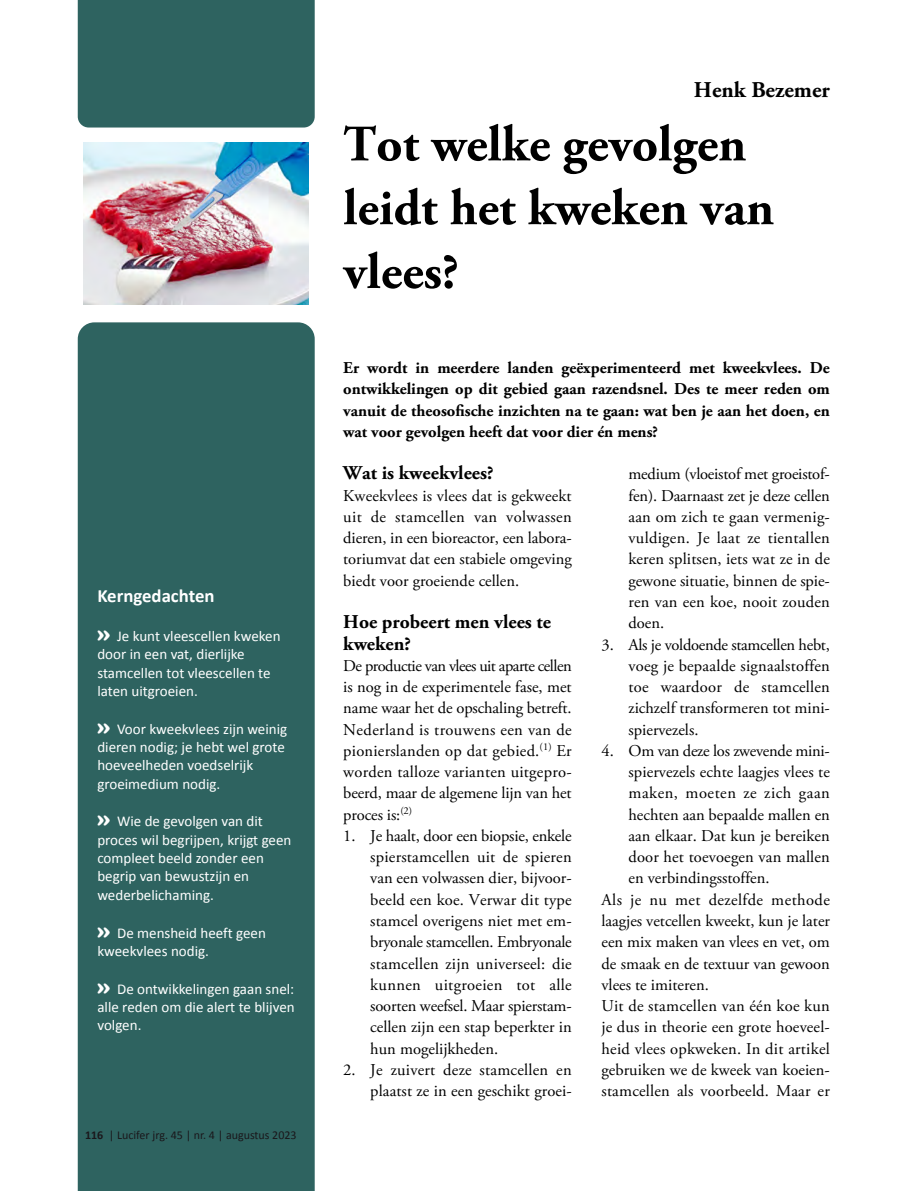
<style>
.page{position:relative;width:915px;height:1191px;background:#fff}
.page>*{position:absolute;margin:0;border:0;box-sizing:border-box;transform-origin:0 0}
.t1{font:700 51px/63.8px "Adobe Garamond Pro";color:#000}
.t2{font:700 22.5px "Adobe Garamond Pro";color:#000}
.t3{font:700 19.5px/21.3px "Adobe Garamond Pro";color:#000}
.t4{font:700 18.75px "Calibri";color:#fff}
.t5{font:16.5px/21.3px "Adobe Garamond Pro";color:#000;text-align:justify}
.t6{font:700 16.5px/21.3px "Adobe Garamond Pro";color:#000;text-align:justify}
.t7{font:16.5px "Adobe Garamond Pro";letter-spacing:-.02em;color:#000}
.t8{font:16.5px "Adobe Garamond Pro";letter-spacing:.025em;color:#000}
.t9{font:16.5px "Adobe Garamond Pro";letter-spacing:.03em;color:#000}
.t10{font:15px/18.3px "Calibri";color:#fff}
.t11{font:12px "Calibri";color:#1a171b}
.s1{font-family:"Cooper Black Std";font-size:22.5px}
.s2{font-weight:700}
</style>
<div class="page">
<div style="left:78px;top:322px;width:236px;height:869px;background:#2e6360"></div>
<div style="left:78px;top:0;width:236px;height:127px;background:#2e6360"></div>
<img style="left:84px;top:143px;width:225px;height:162px">
<p class="t4" style="left:97px;top:588px;width:119px">Kerngedachten</p>
<p class="t10" style="left:97px;top:628px;width:185px"><span class="s1">»</span> Je kunt vleescellen kweken door in een vat, dierlijke stamcellen tot vleescellen te laten uitgroeien.</p>
<p class="t10" style="left:97px;top:721px;width:191px"><span class="s1">»</span> Voor kweekvlees zijn weinig dieren nodig; je hebt wel grote hoeveelheden voedselrijk groeimedium nodig.</p>
<p class="t10" style="left:97px;top:813px;width:195px"><span class="s1">»</span> Wie de gevolgen van dit proces wil begrijpen, krijgt geen compleet beeld zonder een begrip van bewustzijn en wederbelichaming.</p>
<p class="t10" style="left:97px;top:924px;width:170px"><span class="s1">»</span> De mensheid heeft geen kweekvlees nodig.</p>
<p class="t10" style="left:97px;top:980px;width:199px;text-align:justify"><span class="s1">»</span> De ontwikkelingen gaan snel: alle reden om die alert te blijven volgen.</p>
<p class="t11" style="left:85px;top:1130px;width:213px"><span class="s2">116</span> | Lucifer jrg. 45 | nr. 4 | augustus 2023</p>
<h2 class="t2" style="left:693px;top:80px;width:137px">Henk Bezemer</h2>
<h1 class="t1" style="left:343px;top:117px;width:432px">Tot welke gevolgen leidt het kweken van vlees?</h1>
<p class="t6" style="left:343px;top:359px;width:488px">Er wordt in meerdere landen geëxperimenteerd met kweekvlees. De ontwikkelingen op dit gebied gaan razendsnel. Des te meer reden om vanuit de theosofische inzichten na te gaan: wat ben je aan het doen, en wat voor gevolgen heeft dat voor dier én mens?</p>
<p class="t3" style="left:343px;top:464px;width:152px">Wat is kweekvlees?</p>
<p class="t5" style="left:343px;top:486px;width:230px">Kweekvlees is vlees dat is gekweekt uit de stamcellen van volwassen dieren, in een bioreactor, een labora&shy;toriumvat dat een stabiele omgeving biedt voor groeiende cellen.</p>
<p class="t3" style="left:343px;top:613px;width:209px">Hoe probeert men vlees te kweken?</p>
<p class="t5" style="left:343px;top:656px;width:230px">De productie van vlees uit aparte cellen is nog in de experimentele fase, met name waar het de opschaling betreft.<br>Nederland is trouwens een van de pionierslanden op dat gebied.<sup>(1)</sup> Er worden talloze varianten uitgepro&shy;beerd, maar de algemene lijn van het proces is:<sup>(2)</sup></p>
<p class="t5" style="left:370px;top:826px;width:203px;text-indent:-27px">1. Je haalt, door een biopsie, enkele spierstamcellen uit de spieren van een volwassen dier, bijvoor&shy;beeld een koe. Verwar dit type stamcel overigens niet met em&shy;bryonale stamcellen. Embryonale stamcellen zijn universeel: die kunnen uitgroeien tot alle soorten weefsel. Maar spierstam&shy;cellen zijn een stap beperkter in hun mogelijkheden.</p>
<p class="t5" style="left:343px;top:1060px;width:230px;text-align:right">2. Je zuivert deze stamcellen en plaatst ze in een geschikt groei-</p>
<p class="t5" style="left:628px;top:465px;width:203px">medium (vloeistof met groeistof&shy;fen). Daarnaast zet je deze cellen aan om zich te gaan vermenig&shy;vuldigen. Je laat ze tientallen keren splitsen, iets wat ze in de gewone situatie, binnen de spie&shy;ren van een koe, nooit zouden doen.</p>
<p class="t5" style="left:628px;top:635px;width:203px;text-indent:-27px">3. Als je voldoende stamcellen hebt, voeg je bepaalde signaalstoffen toe waardoor de stamcellen zichzelf transformeren tot mini&shy;spiervezels.</p>
<p class="t7" style="left:601px;top:744px;width:230px">4. Om van deze los zwevende mini-</p>
<p class="t5" style="left:628px;top:762px;width:203px">spiervezels echte laagjes vlees te</p>
<p class="t9" style="left:628px;top:786px;width:203px">maken, moeten ze zich gaan</p>
<p class="t5" style="left:628px;top:805px;width:203px">hechten aan bepaalde mallen en</p>
<p class="t5" style="left:628px;top:826px;width:203px">aan elkaar. Dat kun je bereiken</p>
<p class="t5" style="left:628px;top:847px;width:203px">door het toevoegen van mallen</p>
<p class="t5" style="left:628px;top:869px;width:142px">en verbindingsstoffen.</p>
<p class="t8" style="left:601px;top:892px;width:230px">Als je nu met dezelfde methode</p>
<p class="t5" style="left:601px;top:911px;width:230px">laagjes vetcellen kweekt, kun je later</p>
<p class="t5" style="left:601px;top:933px;width:230px">een mix maken van vlees en vet, om</p>
<p class="t5" style="left:601px;top:954px;width:230px">de smaak en de textuur van gewoon</p>
<p class="t5" style="left:601px;top:975px;width:109px">vlees te imiteren.</p>
<p class="t5" style="left:601px;top:996px;width:230px">Uit de stamcellen van één koe kun</p>
<p class="t5" style="left:601px;top:1018px;width:230px">je dus in theorie een grote hoeveel-</p>
<p class="t5" style="left:601px;top:1039px;width:230px">heid vlees opkweken. In dit artikel</p>
<p class="t5" style="left:601px;top:1060px;width:230px">gebruiken we de kweek van koeien-</p>
<p class="t5" style="left:601px;top:1081px;width:230px">stamcellen als voorbeeld. Maar er</p>
</div>
